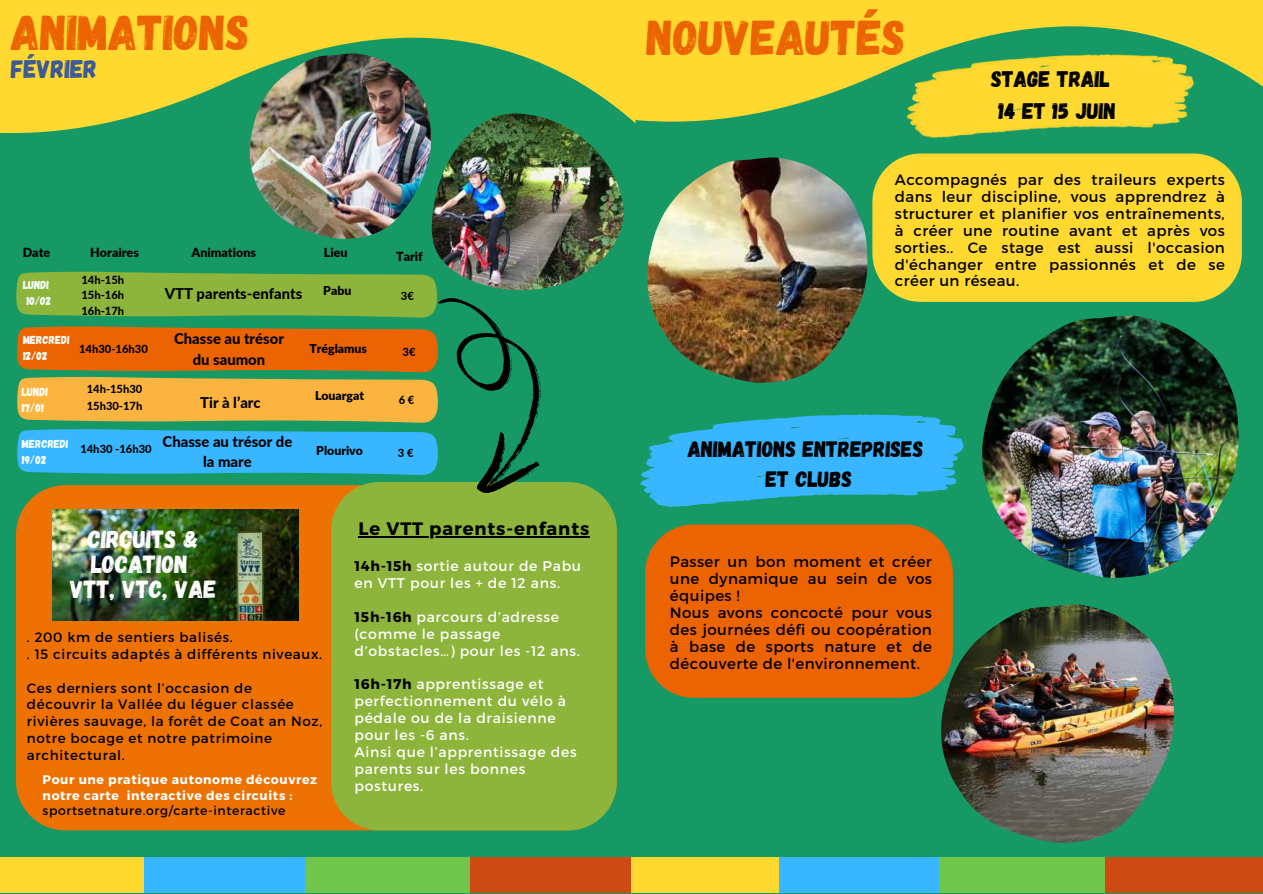
<style>
.page{position:relative;width:1263px;height:894px;background:#fff}
.page>*{position:absolute;margin:0;border:0;box-sizing:border-box;transform-origin:0 0}
.t1{font:48.75px "Gagalin";color:#ec6402}
.t2{font:25.5px "Gagalin";color:#3b5998}
.t3{font:24.75px/24.6px "Gagalin";color:#fff;text-align:center}
.t4{font:22.5px/31.5px "Gagalin";color:#000;text-align:center}
.t5{font:22.2px/30.3px "Gagalin";color:#000;text-align:center}
.t6{font:700 18px "Montserrat";letter-spacing:.05em;color:#000}
.t7{font:15px/16.8px "Montserrat";letter-spacing:.03em;color:#000;text-align:justify}
.t8{font:800 14.85px/20.7px "Lato";color:#000;text-align:center}
.t9{font:14.1px/16.8px "Montserrat";letter-spacing:.05em;color:#fff}
.t10{font:13.5px/16.8px "Montserrat";letter-spacing:.05em;color:#000}
.t11{font:700 12.45px/15.6px "Montserrat";letter-spacing:.05em;color:#fff}
.t12{font:12.45px "Montserrat";letter-spacing:.05em;color:#000}
.t13{font:900 12.45px "Lato";color:#000}
.t14{font:900 12.3px "Lato";color:#000}
.t15{font:11.55px/15.9px "Gagalin";color:#f6fffc}
.t16{font:800 11.25px/15.5px "Lato";color:#000;text-align:justify}
.t17{font:800 11.1px/17.5px "Lato";color:#000}
.s1{font-weight:700;color:#000}
</style>
<div class="page">
<div style="left:0;top:0;width:1263px;height:893px;background:#179966"></div>
<div style="left:0;top:856px;width:166px;height:36px;background:#ffd830"></div>
<div style="left:145px;top:856px;width:183px;height:36px;background:#38b6ff"></div>
<div style="left:305px;top:856px;width:183px;height:36px;background:#70c64b"></div>
<div style="left:471px;top:856px;width:169px;height:36px;background:#cd4a12"></div>
<svg style="left:0;top:0;width:632px;height:134px;fill:#ffd830"></svg>
<div style="left:16px;top:485px;width:601px;height:345px;background:#ed7203;border-radius:49px"></div>
<img style="left:53px;top:509px;width:245px;height:111px">
<div style="left:331px;top:482px;width:286px;height:348px;background:#8db43b"></div>
<svg style="left:16px;top:271px;width:546px;height:224px"></svg>
<svg style="left:632px;top:0;width:631px;height:124px;fill:#ffd830"></svg>
<img style="left:908px;top:54px;width:285px;height:83px">
<svg style="left:640px;top:414px;width:323px;height:93px"></svg>
<div style="left:645px;top:524px;width:308px;height:173px;background:#ec6402"></div>
<div style="left:872px;top:153px;width:370px;height:149px;background:#ffd830"></div>
<div style="left:631px;top:856px;width:170px;height:36px;background:#ffd830"></div>
<div style="left:779px;top:856px;width:183px;height:36px;background:#38b6ff"></div>
<div style="left:940px;top:856px;width:182px;height:36px;background:#70c64b"></div>
<div style="left:1105px;top:856px;width:158px;height:36px;background:#cd4a12"></div>
<img style="left:250px;top:53px;width:181px;height:186px">
<img style="left:432px;top:113px;width:192px;height:177px">
<img style="left:647px;top:157px;width:220px;height:226px">
<img style="left:941px;top:604px;width:232px;height:238px">
<hr style="left:359px;top:536px;width:231px;height:1px;background:#000">
<img style="left:982px;top:315px;width:256px;height:262px">
<h1 class="t1" style="left:11px;top:1px;width:240px">ANIMATIONS</h1>
<h2 class="t2" style="left:11px;top:52px;width:88px">FÉVRIER</h2>
<p class="t13" style="left:23px;top:245px;width:29px">Date</p>
<p class="t13" style="left:90px;top:245px;width:50px">Horaires</p>
<p class="t13" style="left:396px;top:248px;width:28px">Tarif</p>
<p class="t13" style="left:191px;top:245px;width:66px">Animations</p>
<p class="t13" style="left:324px;top:245px;width:25px">Lieu</p>
<p class="t15" style="left:23px;top:276px;width:30px;text-align:center">LUNDI<br>10/02</p>
<p class="t16" style="left:81px;top:272px;width:44px">14h-15h 15h-16h 16h-17h</p>
<p class="t15" style="left:23px;top:331px;width:48px">MERCREDI<br>12/02</p>
<p class="t16" style="left:79px;top:341px;width:70px">14h30-16h30</p>
<p class="t8" style="left:165px;top:282px;width:139px">VTT parents-enfants</p>
<p class="t14" style="left:323px;top:282px;width:30px">Pabu</p>
<p class="t16" style="left:401px;top:288px;width:14px">3€</p>
<p class="t8" style="left:174px;top:328px;width:111px">Chasse au trésor du saumon</p>
<p class="t14" style="left:309px;top:341px;width:59px">Tréglamus</p>
<p class="t16" style="left:403px;top:344px;width:14px">3€</p>
<p class="t17" style="left:87px;top:379px;width:57px">14h-15h30<br>15h30-17h</p>
<p class="t15" style="left:22px;top:383px;width:28px">LUNDI<br>17/01</p>
<p class="t16" style="left:399px;top:391px;width:17px">6€</p>
<p class="t8" style="left:200px;top:391px;width:62px">Tir à l’arc</p>
<p class="t14" style="left:315px;top:387px;width:51px">Louargat</p>
<p class="t8" style="left:163px;top:430px;width:131px">Chasse au trésor de la mare</p>
<p class="t15" style="left:22px;top:435px;width:48px">MERCREDI<br>19/02</p>
<p class="t16" style="left:398px;top:445px;width:17px">3€</p>
<p class="t16" style="left:80px;top:440px;width:73px">14h30 -16h30</p>
<p class="t14" style="left:316px;top:443px;width:48px">Plourivo</p>
<h3 class="t3" style="left:70px;top:526px;width:148px">CIRCUITS &amp;<br>LOCATION<br>VTT, VTC, VAE</h3>
<p class="t10" style="left:27px;top:627px;width:297px">. 200 km de sentiers balisés.<br>. 15 circuits adaptés à différents niveaux.</p>
<p class="t10" style="left:27px;top:678px;width:297px">Ces derniers sont l’occasion de découvrir la Vallée du léguer classée rivières sauvage, la forêt de Coat an Noz, notre bocage et notre patrimoine architectural.</p>
<p class="t11" style="left:43px;top:770px;width:276px">Pour une pratique autonome découvrez notre carte interactive des circuits :</p>
<p class="t12" style="left:43px;top:802px;width:244px">sportsetnature.org/carte-interactive</p>
<p class="t6" style="left:359px;top:517px;width:232px">Le VTT parents-enfants</p>
<p class="t9" style="left:354px;top:557px;width:228px"><span class="s1">14h-15h</span> sortie autour de Pabu en VTT pour les + de 12 ans.</p>
<p class="t9" style="left:354px;top:607px;width:227px"><span class="s1">15h-16h</span> parcours d’adresse (comme le passage d’obstacles…) pour les -12 ans.</p>
<p class="t9" style="left:354px;top:675px;width:224px"><span class="s1">16h-17h</span> apprentissage et perfectionnement du vélo à pédale ou de la draisienne pour les -6 ans.<br>Ainsi que l’apprentissage des parents sur les bonnes postures.</p>
<h1 class="t1" style="left:647px;top:6px;width:260px">NOUVEAUTÉS</h1>
<h3 class="t4" style="left:991px;top:62px;width:126px">STAGE TRAIL<br>14 ET 15 JUIN</h3>
<p class="t7" style="left:895px;top:170px;width:331px">Accompagnés par des traileurs experts dans leur discipline, vous apprendrez à structurer et planifier vos entraînements, à créer une routine avant et après vos sorties.. Ce stage est aussi l'occasion d'échanger entre passionnés et de se créer un réseau.</p>
<h3 class="t5" style="left:688px;top:432px;width:237px">ANIMATIONS ENTREPRISES<br>ET CLUBS</h3>
<p class="t7" style="left:670px;top:552px;width:264px;text-align:left">Passer un bon moment et créer une dynamique au sein de vos équipes !<br>Nous avons concocté pour vous des journées défi ou coopération à base de sports nature et de découverte de l'environnement.</p>
</div>
